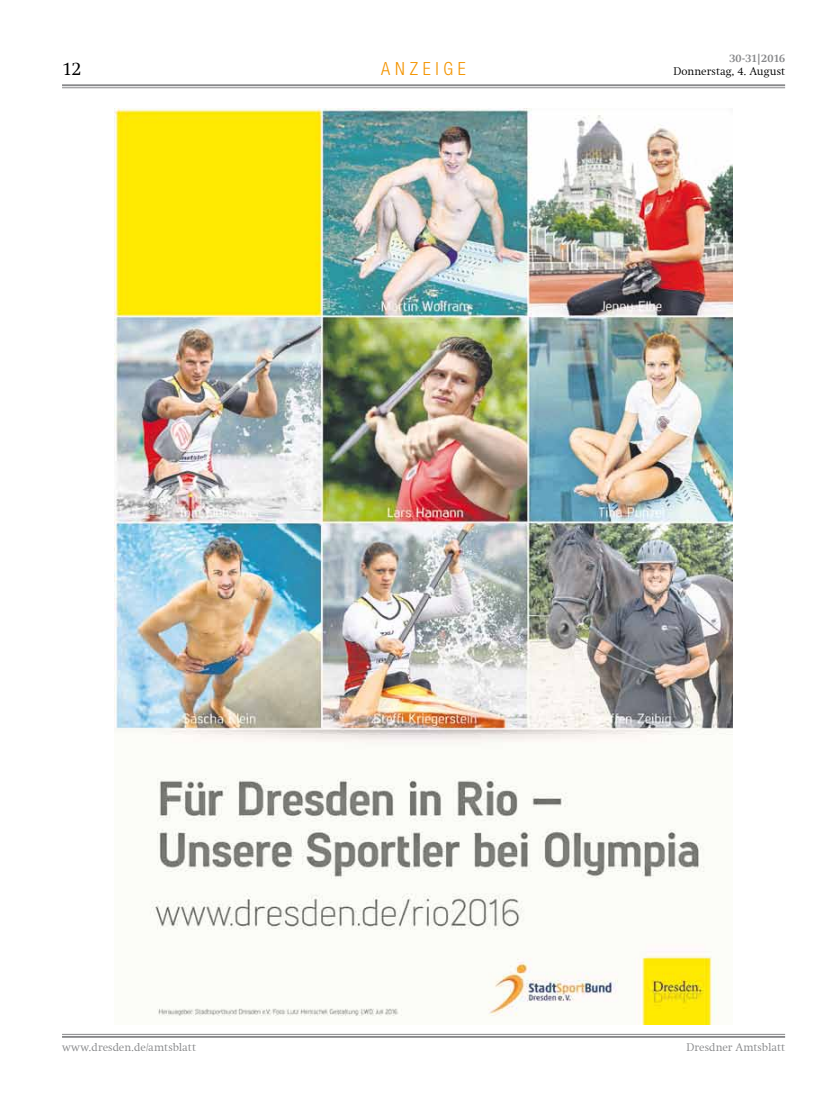
<style>
.page{position:relative;width:833px;height:1117px;background:#fff}
.page>*{position:absolute;margin:0;border:0;box-sizing:border-box;transform-origin:0 0}
.t1{font:300 18.75px "Swift Com";color:#000}
.t2{font:300 condensed 18.12px "Helvetica Neue";letter-spacing:.26em;color:#f39400}
.t3{font:300 11.25px "Swift Com";letter-spacing:.005em;color:#87888a}
.t4{font:300 11.25px "Swift Com";letter-spacing:.005em;color:#000}
.t5{font:700 11.25px "Swift Com";letter-spacing:-.01em;color:#87888a}
</style>
<div class="page">
<hr style="left:62px;top:87px;width:723px;height:1px;background:#87888a">
<hr style="left:62px;top:84px;width:723px;height:2px;background:#87888a">
<hr style="left:62px;top:1033px;width:723px;height:1px;background:#87888a">
<hr style="left:62px;top:1035px;width:723px;height:2px;background:#87888a">
<img style="left:114px;top:109px;width:619px;height:915px">
<h1 class="t1" style="left:62px;top:58px;width:21px">12</h1>
<h2 class="t2" style="left:381px;top:58px;width:86px">ANZEIGE</h2>
<p class="t5" style="left:729px;top:52px;width:57px">30-31|2016</p>
<p class="t4" style="left:673px;top:65px;width:113px">Donnerstag, 4. August</p>
<p class="t3" style="left:62px;top:1040px;width:135px">www.dresden.de/amtsblatt</p>
<p class="t3" style="left:686px;top:1040px;width:100px">Dresdner Amtsblatt</p>
</div>
